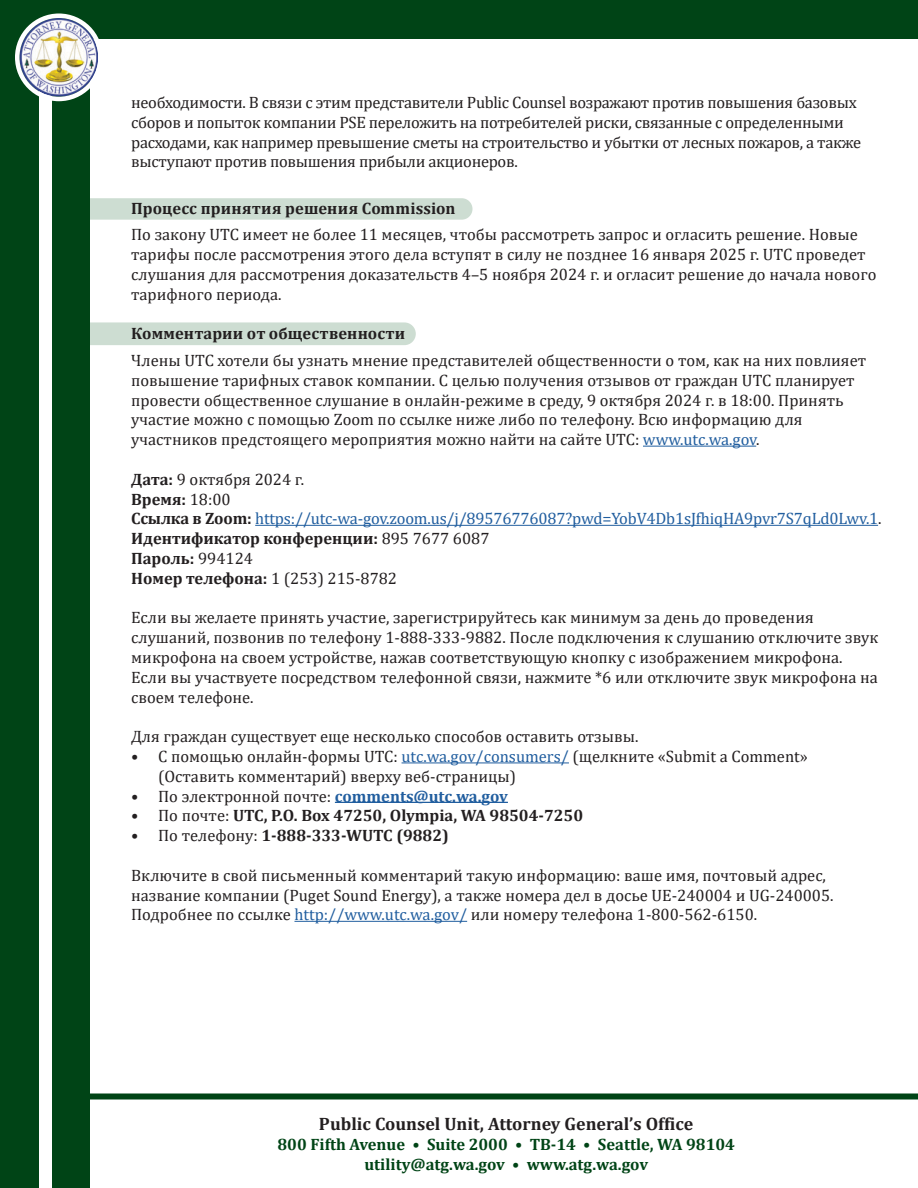
<style>
.page{position:relative;width:918px;height:1188px;background:#fff}
.page>*{position:absolute;margin:0;border:0;box-sizing:border-box;transform-origin:0 0}
.t1{font:700 18px "Cambria";color:#231f20}
.t2{font:16.5px/19.8px "Cambria";color:#231f20}
.t3{font:16.5px/19.8px "Cambria";letter-spacing:-.02em;color:#231f20}
.t4{font:700 16.5px "Cambria";color:#231f20}
.t5{font:16.5px "Cambria";letter-spacing:-.01em;color:#215e9f}
.t6{font:700 16.5px "Cambria";color:#004416}
.s1{color:#215e9f}
.s2{font-weight:700}
.s3{font-weight:400}
.s4{font-weight:700;color:#231f20}
.s5{color:#231f20}
.s6{font-weight:700;color:#215e9f}
</style>
<div class="page">
<div style="left:66px;top:198px;width:407px;height:22px;background:#cdddd2;border-radius:11px"></div>
<div style="left:72px;top:322px;width:344px;height:23px;background:#cdddd2;border-radius:11px"></div>
<div style="left:0;top:0;width:918px;height:39px;background:#004416"></div>
<div style="left:75px;top:1094px;width:843px;height:6px;background:#004416"></div>
<div style="left:0;top:0;width:39px;height:1188px;background:#004416"></div>
<div style="left:52px;top:0;width:38px;height:1188px;background:#004416"></div>
<img style="left:19px;top:18px;width:79px;height:79px">
<div style="left:15px;top:13px;width:88px;height:88px;border:4px solid #fff;border-radius:50%"></div>
<hr style="left:643px;top:446px;width:113px;height:1px;background:#215e9f">
<hr style="left:255px;top:525px;width:623px;height:1px;background:#215e9f">
<hr style="left:402px;top:762px;width:167px;height:1px;background:#215e9f">
<hr style="left:335px;top:802px;width:173px;height:1px;background:#215e9f">
<hr style="left:294px;top:921px;width:173px;height:1px;background:#215e9f">
<p class="t3" style="left:131px;top:92px;width:732px">необходимости. В связи с этим представители Public Counsel возражают против повышения базовых сборов и попыток компании PSE переложить на потребителей риски, связанные с определенными расходами, как например превышение сметы на строительство и убытки от лесных пожаров, а также выступают против повышения прибыли акционеров.</p>
<h1 class="t4" style="left:131px;top:197px;width:326px">Процесс принятия решения Commission</h1>
<p class="t2" style="left:131px;top:225px;width:747px">По закону UTC имеет не более 11 месяцев, чтобы рассмотреть запрос и огласить решение. Новые тарифы после рассмотрения этого дела вступят в силу не позднее 16 января 2025 г. UTC проведет слушания для рассмотрения доказательств 4–5 ноября 2024 г. и огласит решение до начала нового тарифного периода.</p>
<h1 class="t4" style="left:131px;top:322px;width:276px">Комментарии от общественности</h1>
<p class="t2" style="left:131px;top:350px;width:737px">Члены UTC хотели бы узнать мнение представителей общественности о том, как на них повлияет повышение тарифных ставок компании. С целью получения отзывов от граждан UTC планирует провести общественное слушание в онлайн-режиме в среду, 9 октября 2024 г. в 18:00. Принять участие можно с помощью Zoom по ссылке ниже либо по телефону. Всю информацию для участников предстоящего мероприятия можно найти на сайте UTC: <span class="s1">www.utc.wa.gov</span>.</p>
<p class="t2" style="left:131px;top:469px;width:175px"><span class="s2">Дата:</span> 9 октября 2024 г.</p>
<p class="t4" style="left:131px;top:487px;width:101px">Время: <span class="s3">18:00</span></p>
<p class="t5" style="left:131px;top:509px;width:752px"><span class="s4">Ссылка в Zoom:</span> https://utc-wa-gov.zoom.us/j/89576776087?pwd=YobV4Db1sJfhiqHA9pvr7S7qLd0Lwv.1<span class="s5">.</span></p>
<p class="t4" style="left:131px;top:527px;width:360px">Идентификатор конференции: <span class="s3">895 7677 6087</span></p>
<p class="t4" style="left:131px;top:547px;width:123px">Пароль: <span class="s3">994124</span></p>
<p class="t4" style="left:131px;top:566px;width:267px">Номер телефона: <span class="s3">1 (253) 215-8782</span></p>
<p class="t2" style="left:131px;top:608px;width:749px">Если вы желаете принять участие, зарегистрируйтесь как минимум за день до проведения слушаний, позвонив по телефону 1-888-333-9882. После подключения к слушанию отключите звук микрофона на своем устройстве, нажав соответствующую кнопку с изображением микрофона.<br>Если вы участвуете посредством телефонной связи, нажмите *6 или отключите звук микрофона на своем телефоне.</p>
<p class="t2" style="left:131px;top:727px;width:509px">Для граждан существует еще несколько способов оставить отзывы.</p>
<p class="t2" style="left:158px;top:746px;width:651px;text-indent:-27px">• С помощью онлайн-формы UTC: <span class="s1">utc.wa.gov/consumers/</span> (щелкните «Submit a Comment» (Оставить комментарий) вверху веб-страницы)</p>
<p class="t2" style="left:131px;top:786px;width:378px">• По электронной почте: <span class="s6">comments@utc.wa.gov</span></p>
<p class="t4" style="left:131px;top:804px;width:453px"><span class="s3">• По почте:</span> UTC, P.O. Box 47250, Olympia, WA 98504-7250</p>
<p class="t4" style="left:131px;top:824px;width:319px"><span class="s3">• По телефону:</span> 1-888-333-WUTC (9882)</p>
<p class="t2" style="left:131px;top:865px;width:704px">Включите в свой письменный комментарий такую информацию: ваше имя, почтовый адрес, название компании (Puget Sound Energy), а также номера дел в досье UE-240004 и UG-240005.<br>Подробнее по ссылке <span class="s1">http://www.utc.wa.gov/</span> или номеру телефона 1-800-562-6150.</p>
<p class="t1" style="left:319px;top:1111px;width:376px">Public Counsel Unit, Attorney General’s Office</p>
<p class="t6" style="left:277px;top:1133px;width:459px">800 Fifth Avenue • Suite 2000 • TB-14 • Seattle, WA 98104</p>
<p class="t6" style="left:364px;top:1152px;width:285px">utility@atg.wa.gov • www.atg.wa.gov</p>
</div>
